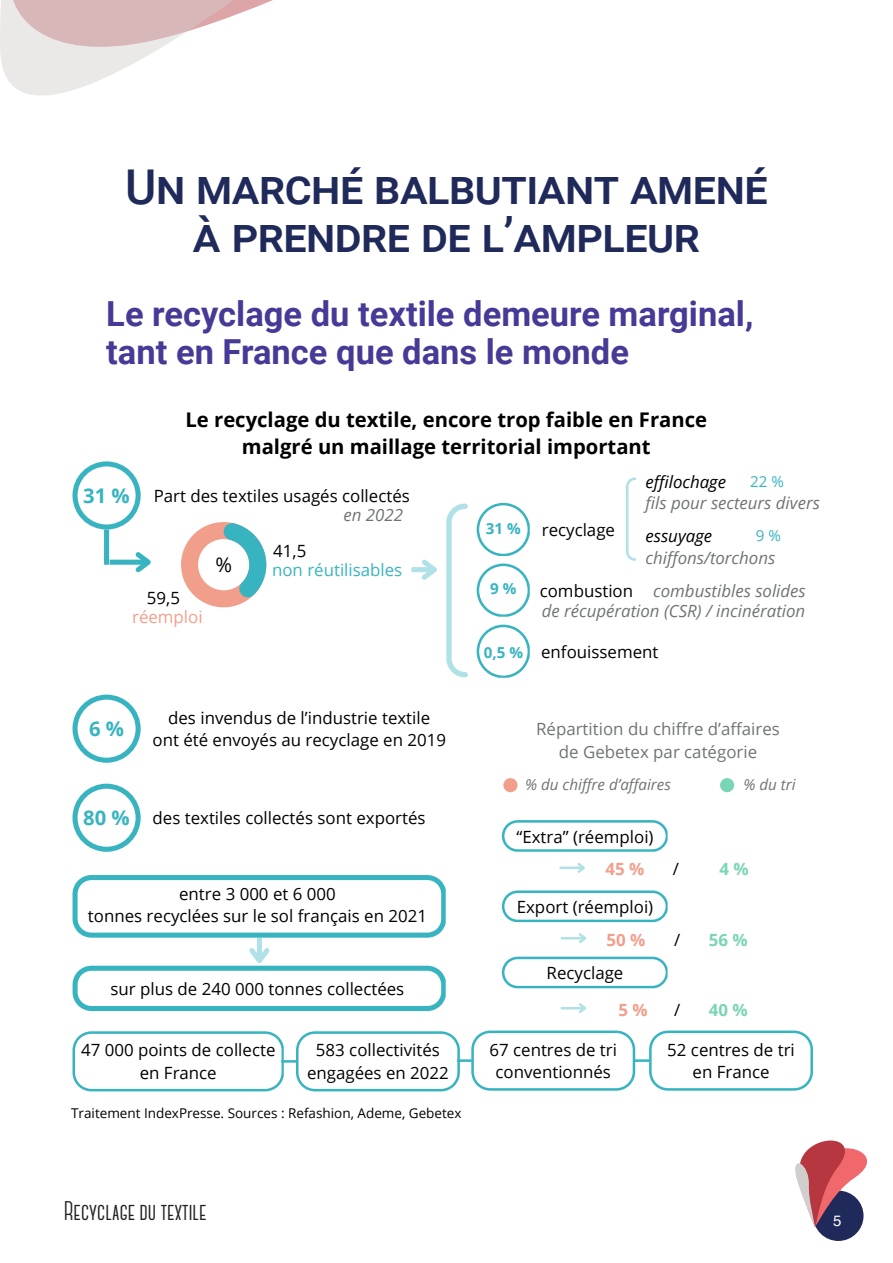
<style>
.page{position:relative;width:893px;height:1263px;background:#fff}
.page>*{position:absolute;margin:0;border:0;box-sizing:border-box;transform-origin:0 0}
.Titre_1{font:500 48px/48px "Roboto";letter-spacing:-.01em;color:#1f2a5a;text-align:center}
.Titre_2{font:700 34.5px/37.5px "Roboto";color:#463a97}
.Texte_bas_de_page{font:700 27px "Canter";color:#231f20}
.t1{font:700 20.25px/27.9px "Open Sans";color:#000;text-align:center}
.t2{font:700 20.25px "Open Sans";color:#37b4c0}
.t3{font:20.25px "Open Sans";color:#000}
.t4{font:16.8px/22.8px "Open Sans";color:#000;text-align:center}
.t5{font:italic 16.8px/33.3px "Open Sans";color:#6f7473}
.t6{font:16.8px/22.8px "Open Sans";color:#6f7473;text-align:center}
.t7{font:italic 16.8px "Open Sans";color:#000}
.t8{font:16.8px "Open Sans";color:#37b4c0}
.t9{font:16.8px/19.4px "Open Sans";color:#f19f8b;text-align:center}
.t10{font:700 16.8px "Open Sans";color:#f19f8b}
.t11{font:700 16.8px "Open Sans";color:#79d6b4}
.t12{font:italic 15.15px "Open Sans";color:#6f7473}
.t13{font:15.15px "Open Sans";color:#37b4c0}
.t14{font:700 15.15px "Open Sans";color:#37b4c0}
.Folio{font:15px "Helvetica";color:#fff}
.t15{font:13.5px "Open Sans";color:#000}
.s1{font-weight:700;font-size:20.25px;color:#37b4c0}
.s2{color:#000}
.s3{font-weight:700;font-size:15.15px;color:#37b4c0}
</style>
<div class="page">
<svg style="left:0;top:0;width:273px;height:96px"></svg>
<div style="left:813px;top:1190px;width:50px;height:51px;background:#1f2a5a;border-radius:50%"></div>
<svg style="left:795px;top:1140px;width:72px;height:87px"></svg>
<svg style="left:72px;top:461px;width:69px;height:69px"></svg>
<div style="left:110px;top:560px;width:38px;height:5px;background:#37b4c0"></div>
<svg style="left:131px;top:552px;width:20px;height:21px"></svg>
<div style="left:104px;top:530px;width:5px;height:35px;background:#37b4c0"></div>
<svg style="left:181px;top:522px;width:85px;height:85px"></svg>
<div style="left:411px;top:567px;width:23px;height:5px;background:#afe1e6"></div>
<svg style="left:417px;top:559px;width:20px;height:21px"></svg>
<svg style="left:477px;top:503px;width:53px;height:53px"></svg>
<svg style="left:477px;top:563px;width:53px;height:54px"></svg>
<svg style="left:477px;top:625px;width:53px;height:53px"></svg>
<svg style="left:446px;top:503px;width:22px;height:174px"></svg>
<svg style="left:626px;top:477px;width:10px;height:84px"></svg>
<svg style="left:72px;top:784px;width:69px;height:68px"></svg>
<svg style="left:72px;top:695px;width:69px;height:68px"></svg>
<svg style="left:73px;top:875px;width:373px;height:136px"></svg>
<div style="left:503px;top:778px;width:14px;height:14px;background:#f19f8b;border-radius:7px"></div>
<div style="left:720px;top:778px;width:14px;height:14px;background:#79d6b4;border-radius:7px"></div>
<svg style="left:502px;top:820px;width:166px;height:32px"></svg>
<svg style="left:502px;top:890px;width:166px;height:32px"></svg>
<svg style="left:502px;top:957px;width:166px;height:31px"></svg>
<hr style="left:559px;top:866px;width:25px;height:3px;background:#37b4c0">
<svg style="left:575px;top:863px;width:10px;height:10px"></svg>
<hr style="left:561px;top:937px;width:24px;height:2px;background:#37b4c0">
<svg style="left:576px;top:933px;width:11px;height:11px"></svg>
<hr style="left:561px;top:1007px;width:24px;height:2px;background:#37b4c0">
<svg style="left:576px;top:1003px;width:11px;height:10px"></svg>
<svg style="left:72px;top:1031px;width:212px;height:60px"></svg>
<svg style="left:296px;top:1031px;width:164px;height:60px"></svg>
<hr style="left:281px;top:1060px;width:15px;height:3px;background:#37b4c0">
<svg style="left:471px;top:1030px;width:164px;height:61px"></svg>
<hr style="left:457px;top:1059px;width:15px;height:3px;background:#37b4c0">
<svg style="left:649px;top:1030px;width:164px;height:61px"></svg>
<hr style="left:635px;top:1059px;width:14px;height:3px;background:#37b4c0">
<p class="Titre_1" style="left:125px;top:161px;width:644px">Un marché balbutiant amené à prendre de l’ampleur</p>
<p class="Titre_2" style="left:106px;top:294px;width:649px">Le recyclage du textile demeure marginal, tant en France que dans le monde</p>
<p class="t1" style="left:185px;top:405px;width:523px">Le recyclage du textile, encore trop faible en France malgré un maillage territorial important</p>
<p class="t4" style="left:83px;top:484px;width:328px"><span class="s1">31 %</span> Part des textiles usagés collectés</p>
<p class="t9" style="left:132px;top:588px;width:72px"><span class="s2">59,5 </span>réemploi</p>
<p class="t3" style="left:215px;top:551px;width:18px">%</p>
<p class="t4" style="left:273px;top:539px;width:35px">41,5</p>
<p class="t5" style="left:343px;top:498px;width:61px">en 2022</p>
<p class="t8" style="left:272px;top:558px;width:132px">non réutilisables</p>
<p class="t2" style="left:89px;top:715px;width:37px">6 %</p>
<p class="t4" style="left:152px;top:706px;width:295px">des invendus de l’industrie textile<br>ont été envoyés au recyclage en 2019</p>
<p class="t4" style="left:83px;top:806px;width:344px"><span class="s1">80 %</span> des textiles collectés sont exportés</p>
<p class="t4" style="left:88px;top:882px;width:341px">entre 3 000 et 6 000<br>tonnes recyclées sur le sol français en 2021</p>
<p class="t4" style="left:111px;top:977px;width:295px">sur plus de 240 000 tonnes collectées</p>
<p class="t7" style="left:646px;top:470px;width:82px">effilochage</p>
<p class="t13" style="left:750px;top:471px;width:35px">22 %</p>
<p class="t5" style="left:646px;top:486px;width:176px">fils pour secteurs divers</p>
<p class="t5" style="left:653px;top:540px;width:154px;text-indent:-8px">chiffons/torchons combustibles solides</p>
<p class="t5" style="left:542px;top:594px;width:265px">de récupération (CSR) / incinération</p>
<p class="t4" style="left:486px;top:518px;width:131px"><span class="s3">31 %</span> recyclage</p>
<p class="t13" style="left:756px;top:525px;width:27px">9 %</p>
<p class="t7" style="left:646px;top:524px;width:68px">essuyage</p>
<p class="t14" style="left:490px;top:578px;width:28px">9 %</p>
<p class="t4" style="left:540px;top:579px;width:95px">combustion</p>
<p class="t4" style="left:484px;top:640px;width:176px"><span class="s3">0,5 %</span> enfouissement</p>
<p class="t6" style="left:536px;top:717px;width:245px">Répartition du chiffre d’affaires de Gebetex par catégorie</p>
<p class="t12" style="left:525px;top:774px;width:147px">% du chiffre d’affaires</p>
<p class="t12" style="left:743px;top:774px;width:54px">% du tri</p>
<p class="t4" style="left:516px;top:825px;width:139px">“Extra” (réemploi)</p>
<p class="t10" style="left:605px;top:857px;width:40px">45 %</p>
<p class="t4" style="left:673px;top:857px;width:8px">/</p>
<p class="t11" style="left:719px;top:857px;width:31px">4 %</p>
<p class="t4" style="left:517px;top:895px;width:138px">Export (réemploi)</p>
<p class="t10" style="left:607px;top:928px;width:40px">50 %</p>
<p class="t4" style="left:674px;top:928px;width:8px">/</p>
<p class="t11" style="left:709px;top:928px;width:40px">56 %</p>
<p class="t4" style="left:547px;top:961px;width:78px">Recyclage</p>
<p class="t10" style="left:618px;top:998px;width:31px">5 %</p>
<p class="t4" style="left:674px;top:998px;width:8px">/</p>
<p class="t11" style="left:709px;top:998px;width:40px">40 %</p>
<p class="t4" style="left:81px;top:1038px;width:196px">47 000 points de collecte en France</p>
<p class="t4" style="left:307px;top:1038px;width:143px">583 collectivités engagées en 2022</p>
<p class="t4" style="left:489px;top:1038px;width:129px">67 centres de tri conventionnés</p>
<p class="t15" style="left:71px;top:1104px;width:392px">Traitement IndexPresse. Sources : Refashion, Ademe, Gebetex</p>
<p class="t4" style="left:667px;top:1038px;width:129px">52 centres de tri en France</p>
<p class="Texte_bas_de_page" style="left:64px;top:1198px;width:144px">Recyclage du textile</p>
<p class="Folio" style="left:833px;top:1209px;width:10px">5</p>
</div>
